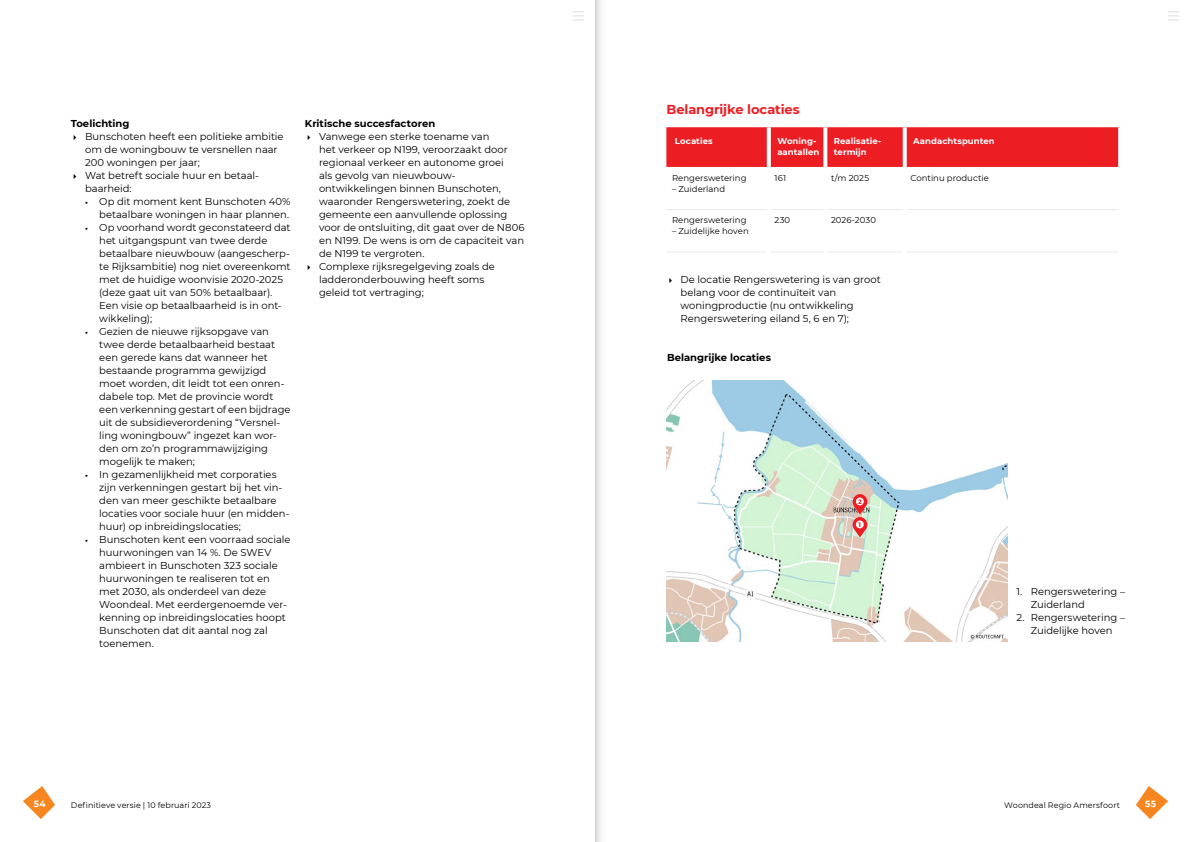
<style>
.page{position:relative;width:1191px;height:842px;background:#fff}
.page>*{position:absolute;margin:0;border:0;box-sizing:border-box;transform-origin:0 0}
.Kop_2_wel_in_inhoud{font:700 13px "Montserrat";letter-spacing:-.01em;color:#ed1d24}
.LIJST{font:10px/13px "Montserrat";letter-spacing:-.005em;color:#000}
.BODY{font:10px/13px "Montserrat";letter-spacing:-.005em;color:#000}
.Kop_3_zw{font:700 10px "Montserrat";color:#000}
.t1{font:700 9px "Montserrat";color:#fff}
.Tabel_plat{font:8.5px "Montserrat";letter-spacing:.005em;color:#000}
.Tabel_kop{font:700 8.5px/11px "Montserrat";letter-spacing:.005em;color:#fff}
.t2{font:8px "Montserrat";letter-spacing:.005em;color:#000}
.t3{font:700 6.5px "Montserrat";color:#ed1d24}
.s1{font-weight:700;font-size:8px}
</style>
<div class="page">
<svg style="left:1136px;top:786px;width:32px;height:33px"></svg>
<svg style="left:23px;top:786px;width:32px;height:33px"></svg>
<svg style="left:1168px;top:11px;width:10px;height:9px"></svg>
<svg style="left:573px;top:11px;width:10px;height:9px"></svg>
<img style="left:667px;top:380px;width:340px;height:261px">
<svg style="left:666px;top:127px;width:452px;height:40px;background:#ed2128"></svg>
<svg style="left:767px;top:127px;width:4px;height:40px"></svg>
<svg style="left:823px;top:127px;width:4px;height:40px"></svg>
<svg style="left:902px;top:127px;width:4px;height:40px"></svg>
<hr style="left:666px;top:209px;width:101px;height:1px;background:#ecebea">
<hr style="left:771px;top:209px;width:52px;height:1px;background:#ecebea">
<hr style="left:827px;top:209px;width:75px;height:1px;background:#ecebea">
<hr style="left:906px;top:209px;width:212px;height:1px;background:#ecebea">
<hr style="left:666px;top:252px;width:101px;height:1px;background:#ecebea">
<hr style="left:771px;top:252px;width:52px;height:1px;background:#ecebea">
<hr style="left:827px;top:252px;width:75px;height:1px;background:#ecebea">
<hr style="left:906px;top:252px;width:212px;height:1px;background:#ecebea">
<svg style="left:1118px;top:127px;width:2px;height:40px"></svg>
<svg style="left:852px;top:494px;width:15px;height:43px"></svg>
<div style="left:856px;top:497px;width:7px;height:8px;background:#fff;border-radius:50%"></div>
<svg style="left:595px;top:0;width:6px;height:842px"></svg>
<p class="Kop_3_zw" style="left:71px;top:116px;width:60px">Toelichting</p>
<h3 class="LIJST" style="left:85px;top:130px;width:200px">Bunschoten heeft een politieke ambitie om de woningbouw te versnellen naar<br>200 woningen per jaar;</h3>
<h3 class="LIJST" style="left:85px;top:169px;width:174px">Wat betreft sociale huur en betaal&shy;baarheid:</h3>
<p class="LIJST" style="left:85px;top:195px;width:207px;text-align:right"><span class="s1">•</span> Op dit moment kent Bunschoten 40% betaalbare woningen in haar plannen.</p>
<p class="LIJST" style="left:99px;top:221px;width:193px;text-indent:-14px"><span class="s1">•</span> Op voorhand wordt geconstateerd dat het uitgangspunt van twee derde betaalbare nieuwbouw (aangescherp&shy;te Rijksambitie) nog niet overeenkomt met de huidige woonvisie 2020-2025 (deze gaat uit van 50% betaalbaar).<br>Een visie op betaalbaarheid is in ont&shy;wikkeling);</p>
<p class="LIJST" style="left:99px;top:325px;width:193px;text-indent:-14px"><span class="s1">•</span> Gezien de nieuwe rijksopgave van twee derde betaalbaarheid bestaat een gerede kans dat wanneer het bestaande programma gewijzigd moet worden, dit leidt tot een onren&shy;dabele top. Met de provincie wordt een verkenning gestart of een bijdrage uit de subsidieverordening “Versnel&shy;ling woningbouw” ingezet kan wor&shy;den om zo’n programmawijziging mogelijk te maken;</p>
<p class="LIJST" style="left:99px;top:468px;width:192px;text-indent:-14px"><span class="s1">•</span> In gezamenlijkheid met corporaties zijn verkenningen gestart bij het vin&shy;den van meer geschikte betaalbare locaties voor sociale huur (en midden&shy;huur) op inbreidingslocaties;</p>
<p class="LIJST" style="left:99px;top:533px;width:193px;text-indent:-14px"><span class="s1">•</span> Bunschoten kent een voorraad sociale huurwoningen van 14 %. De SWEV ambieert in Bunschoten 323 sociale huurwoningen te realiseren tot en met 2030, als onderdeel van deze<br>Woondeal. Met eerdergenoemde ver&shy;kenning op inbreidingslocaties hoopt<br>Bunschoten dat dit aantal nog zal toenemen.</p>
<p class="Kop_3_zw" style="left:305px;top:116px;width:132px">Kritische succesfactoren</p>
<h3 class="LIJST" style="left:319px;top:130px;width:207px">Vanwege een sterke toename van<br>het verkeer op N199, veroorzaakt door regionaal verkeer en autonome groei<br>als gevolg van nieuwbouw&shy;ontwikkelingen binnen Bunschoten, waaronder Rengerswetering, zoekt de gemeente een aanvullende oplossing voor de ontsluiting, dit gaat over de N806 en N199. De wens is om de capaciteit van de N199 te vergroten.</h3>
<h3 class="LIJST" style="left:319px;top:260px;width:177px">Complexe rijksregelgeving zoals de ladderonderbouwing heeft soms geleid tot vertraging;</h3>
<p class="Kop_2_wel_in_inhoud" style="left:666px;top:100px;width:135px">Belangrijke locaties</p>
<p class="Tabel_kop" style="left:675px;top:135px;width:39px">Locaties</p>
<p class="Tabel_kop" style="left:777px;top:135px;width:44px">Woning&shy;aantallen</p>
<p class="Tabel_kop" style="left:834px;top:135px;width:48px">Realisatie&shy;termijn</p>
<p class="Tabel_kop" style="left:913px;top:135px;width:83px">Aandachtspunten</p>
<p class="Tabel_plat" style="left:672px;top:172px;width:76px">Rengerswetering</p>
<p class="Tabel_plat" style="left:672px;top:183px;width:55px">– Zuiderland</p>
<p class="Tabel_plat" style="left:774px;top:172px;width:13px">161</p>
<p class="Tabel_plat" style="left:831px;top:172px;width:40px">t/m 2025</p>
<p class="Tabel_plat" style="left:910px;top:172px;width:80px">Continu productie</p>
<p class="Tabel_plat" style="left:672px;top:214px;width:76px">Rengerswetering</p>
<p class="Tabel_plat" style="left:672px;top:225px;width:78px">– Zuidelijke hoven</p>
<p class="Tabel_plat" style="left:774px;top:214px;width:17px">230</p>
<p class="Tabel_plat" style="left:831px;top:214px;width:46px">2026-2030</p>
<h3 class="LIJST" style="left:680px;top:273px;width:202px">De locatie Rengerswetering is van groot belang voor de continuïteit van woningproductie (nu ontwikkeling Rengerswetering eiland 5, 6 en 7);</h3>
<p class="Kop_3_zw" style="left:667px;top:350px;width:105px">Belangrijke locaties</p>
<p class="t3" style="left:858px;top:497px;width:5px">2</p>
<p class="t3" style="left:858px;top:520px;width:4px">1</p>
<p class="BODY" style="left:1030px;top:585px;width:96px;text-indent:-14px">1. Rengerswetering –<br>Zuiderland</p>
<p class="BODY" style="left:1016px;top:611px;width:110px;text-align:center">2. Rengerswetering –<br>Zuidelijke hoven</p>
<p class="t1" style="left:34px;top:797px;width:13px">54</p>
<p class="t2" style="left:71px;top:799px;width:142px">Definitieve versie | 10 februari 2023</p>
<p class="t2" style="left:1004px;top:799px;width:117px">Woondeal Regio Amersfoort</p>
<p class="t1" style="left:1145px;top:797px;width:12px">55</p>
</div>
